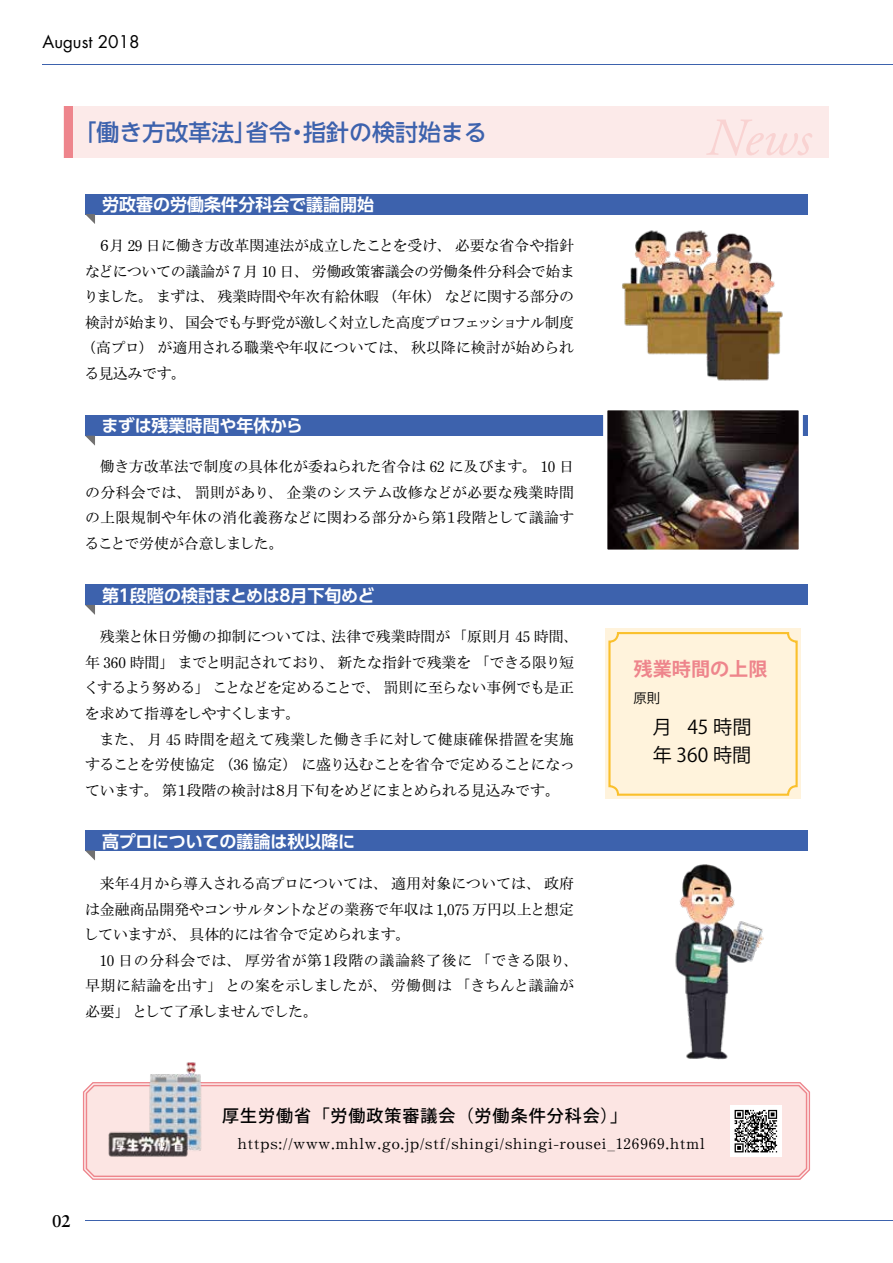
<style>
.page{position:relative;width:893px;height:1263px;background:#fff}
.page>*{position:absolute;margin:0;border:0;box-sizing:border-box;transform-origin:0 0}
.t1{font:italic 53.1px "Adobe Garamond Pro";color:#f9d3d2}
.t2{font:500 22.95px "UD Shin Go NT Pro";color:#3d62ad}
.t3{font:19.2px/28.7px "Koz Go Pr 6 N";color:#000}
.t4{font:700 19.2px "Koz Go Pr 6 N";color:#ee858c}
.t5{font:700 16.95px "UD Shin Go Pro De";letter-spacing:-.005em;color:#fff}
.t6{font:500 16.95px "Koz Go Pr 6 N";letter-spacing:.06em;color:#000}
.t7{font:700 16.95px "UD Shin Go Pro De";letter-spacing:-.025em;color:#fff}
.t8{font:16.95px "Futura Std";color:#000}
.t9{font:700 16.95px "Sabon LT Std";color:#000}
.t10{font:500 14.85px/25.5px "Ro H Mincho Pro";color:#000;text-align:justify}
.t11{font:500 14.85px/25.5px "Ro H Mincho Pro";letter-spacing:.03em;color:#000}
.t12{font:500 14.85px "Ro H Mincho Pro";letter-spacing:.06em;color:#000}
.t13{font:13.35px "Koz Go Pr 6 N";color:#000}
</style>
<div class="page">
<div style="left:64px;top:106px;width:765px;height:51px;background:#fceae9"></div>
<div style="left:64px;top:106px;width:8px;height:51px;background:#ee858c"></div>
<div style="left:85px;top:194px;width:723px;height:20px;background:#3d62ad"></div>
<svg style="left:85px;top:214px;width:10px;height:10px"></svg>
<div style="left:85px;top:415px;width:723px;height:21px;background:#3d62ad"></div>
<svg style="left:85px;top:436px;width:10px;height:10px"></svg>
<div style="left:85px;top:585px;width:723px;height:20px;background:#3d62ad"></div>
<svg style="left:85px;top:605px;width:10px;height:10px"></svg>
<div style="left:85px;top:830px;width:723px;height:20px;background:#3d62ad"></div>
<svg style="left:85px;top:850px;width:10px;height:10px"></svg>
<svg style="left:82px;top:1082px;width:728px;height:98px;background:#f2a8ac"></svg>
<div style="left:85px;top:1083px;width:723px;height:95px;background:#fce5e3"></div>
<svg style="left:730px;top:1106px;width:51px;height:51px"></svg>
<img style="left:675px;top:864px;width:89px;height:196px">
<svg style="left:735px;top:1110px;width:42px;height:42px"></svg>
<div style="left:605px;top:629px;width:196px;height:170px;background:#fff3dc"></div>
<div style="left:608px;top:632px;width:190px;height:164px;border:2px solid #fac02c;border-radius:9px"></div>
<img style="left:608px;top:411px;width:190px;height:138px">
<div style="left:603px;top:406px;width:200px;height:148px;border:4px solid #fff"></div>
<img style="left:106px;top:1062px;width:98px;height:96px">
<img style="left:622px;top:230px;width:161px;height:151px">
<hr style="left:43px;top:64px;width:850px;height:1px;background:#3d62ad">
<hr style="left:85px;top:1220px;width:808px;height:1px;background:#3d62ad">
<p class="t8" style="left:43px;top:31px;width:99px">August 2018</p>
<h2 class="t2" style="left:74px;top:113px;width:415px">「働き方改革法」省令・指針の検討始まる</h2>
<p class="t5" style="left:102px;top:190px;width:274px">労政審の労働条件分科会で議論開始</p>
<p class="t10" style="left:81px;top:234px;width:495px;text-indent:16px">６月 29 日に働き方改革関連法が成立したことを受け、必要な省令や指針などについての議論が 7 月 10 日、労働政策審議会の労働条件分科会で始まりました。まずは、残業時間や年次有給休暇（年休）などに関する部分の検討が始まり、国会でも与野党が激しく対立した高度プロフェッショナル制度（高プロ）が適用される職業や年収については、秋以降に検討が始められる見込みです。</p>
<p class="t5" style="left:102px;top:411px;width:203px">まずは残業時間や年休から</p>
<p class="t10" style="left:85px;top:455px;width:491px;text-indent:15px">働き方改革法で制度の具体化が委ねられた省令は 62 に及びます。 10 日の分科会では、罰則があり、企業のシステム改修などが必要な残業時間の上限規制や年休の消化義務などに関わる部分から第１段階として議論することで労使が合意しました。</p>
<p class="t7" style="left:102px;top:582px;width:274px">第１段階の検討まとめは８月下旬めど</p>
<p class="t10" style="left:84px;top:625px;width:496px;text-align:left;text-indent:16px">残業と休日労働の抑制については、法律で残業時間が「原則月 45 時間、年 360 時間」までと明記されており、新たな指針で残業を「できる限り短くするよう努める」ことなどを定めることで、罰則に至らない事例でも是正を求めて指導をしやすくします。</p>
<p class="t10" style="left:85px;top:727px;width:491px;text-indent:14px">また、月 45 時間を超えて残業した働き手に対して健康確保措置を実施することを労使協定（36 協定）に盛り込むことを省令で定めることになっています。第１段階の検討は８月下旬をめどにまとめられる見込みです。</p>
<p class="t5" style="left:102px;top:828px;width:255px">高プロについての議論は秋以降に</p>
<p class="t10" style="left:84px;top:872px;width:492px;text-indent:16px">来年４月から導入される高プロについては、適用対象については、政府は金融商品開発やコンサルタントなどの業務で年収は 1,075 万円以上と想定していますが、具体的には省令で定められます。</p>
<p class="t11" style="left:85px;top:948px;width:495px;text-indent:15px">10 日の分科会では、厚労省が第１段階の議論終了後に「できる限り、早期に結論を出す」との案を示しましたが、労働側は「きちんと議論が必要」として了承しませんでした。</p>
<h1 class="t1" style="left:706px;top:106px;width:106px">News</h1>
<p class="t4" style="left:634px;top:658px;width:135px">残業時間の上限</p>
<p class="t13" style="left:634px;top:690px;width:28px">原則</p>
<p class="t3" style="left:634px;top:713px;width:119px">　月 45 時間　年 360 時間</p>
<p class="t9" style="left:52px;top:1211px;width:20px">02</p>
<p class="t6" style="left:222px;top:1106px;width:406px">厚生労働省「労働政策審議会（労働条件分科会）」</p>
<p class="t12" style="left:222px;top:1134px;width:484px">　https://www.mhlw.go.jp/stf/shingi/shingi-rousei_126969.html</p>
</div>
